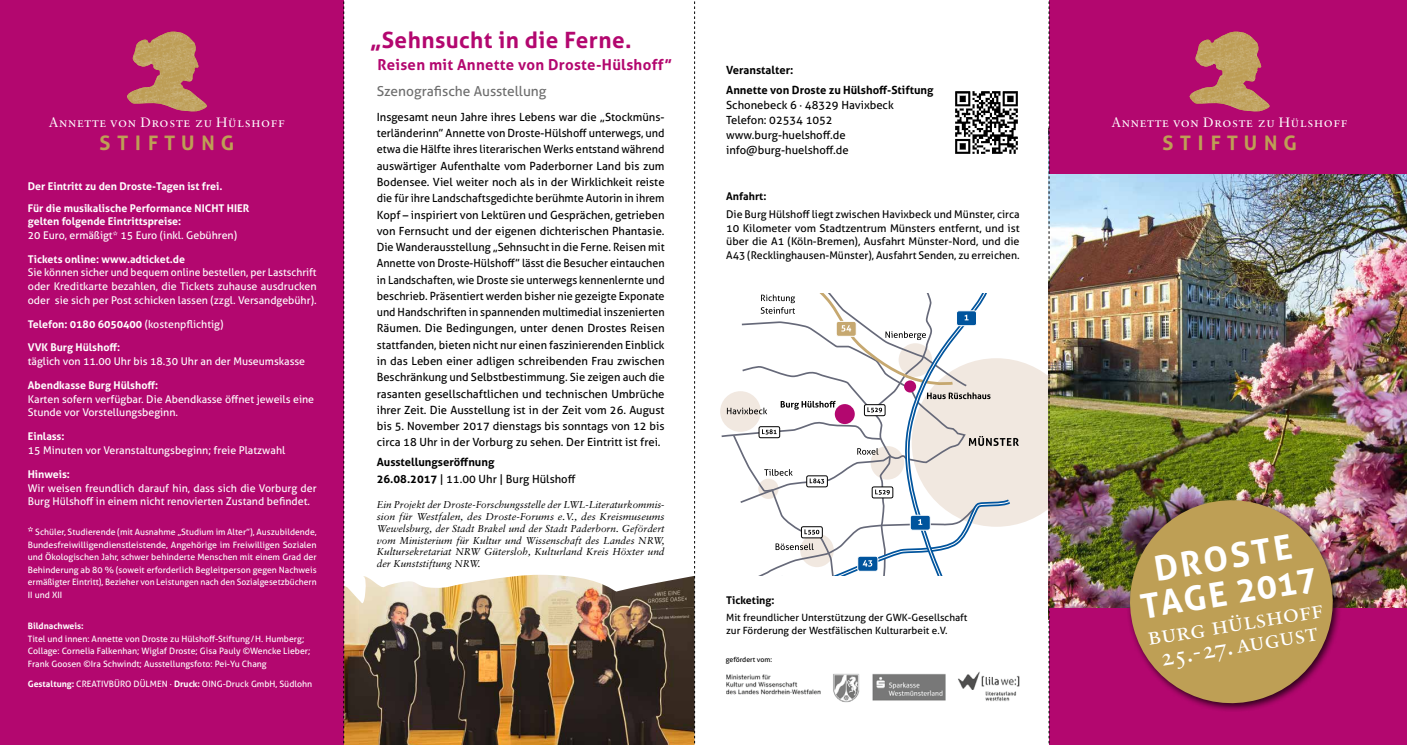
<style>
.page{position:relative;width:1407px;height:745px;background:#fff}
.page>*{position:absolute;margin:0;border:0;box-sizing:border-box;transform-origin:0 0}
.t1{font:700 34.12px/35px "Aller";color:#fff;text-align:center}
.t2{font:24.88px/22.1px "Sabon Roman SC";color:#fff;text-align:center}
.t3{font:700 22.5px "Aller";letter-spacing:.02em;color:#b3076f}
.t4{font:700 20px "Aller";letter-spacing:.32em;color:#be9f55}
.t5{font:700 15px "Aller";letter-spacing:.02em;color:#b3076f}
.t6{font:13.75px "Aller";color:#6e6e6e}
.t7{font:13.5px "Sabon Roman SC";letter-spacing:.05em;color:#fff}
.t8{font:11.25px/16.2px "Aller";color:#000}
.t9{font:700 11.25px/20px "Aller";color:#000}
.t10{font:10.62px/13.8px "Aller";color:#fff}
.t11{font:700 10.62px/22.5px "Aller";color:#fff}
.t12{font:10.62px/13.8px "Aller";color:#000;text-align:justify}
.t13{font:700 10.62px "Aller";color:#000}
.t14{font:italic 10px/11.9px "Sabon";color:#000;text-align:justify}
.t15{font:10px/12.5px "Aller";color:#000}
.t16{font:8.75px/12.5px "Aller";color:#fff;text-align:justify}
.t17{font:700 8.75px "Aller";color:#fff}
.t18{font:7px "Aller";letter-spacing:-.005em;color:#000}
.s1{font-weight:400}
.s2{font-weight:700;font-size:11.25px}
.s3{font-weight:700}
</style>
<div class="page">
<div style="left:911px;top:358px;width:170px;height:168px;background:#f1e8e0;border-radius:50%"></div>
<svg style="left:720px;top:293px;width:299px;height:282px"></svg>
<img style="left:955px;top:91px;width:63px;height:63px">
<img style="left:344px;top:573px;width:350px;height:171px">
<img style="left:1048px;top:129px;width:359px;height:490px">
<div style="left:0;top:0;width:344px;height:744px;background:#b3076f"></div>
<img style="left:127px;top:32px;width:80px;height:80px">
<div style="left:1049px;top:608px;width:358px;height:136px;background:#b3076f"></div>
<div style="left:1049px;top:0;width:358px;height:173px;background:#b3076f"></div>
<img style="left:1119px;top:488px;width:225px;height:223px">
<img style="left:1189px;top:32px;width:81px;height:80px">
<img style="left:726px;top:673px;width:134px;height:30px">
<img style="left:958px;top:671px;width:62px;height:30px">
<img style="left:872px;top:673px;width:74px;height:28px">
<svg style="left:343px;top:1px;width:1px;height:743px"></svg>
<svg style="left:694px;top:1px;width:1px;height:743px"></svg>
<svg style="left:1049px;top:1px;width:1px;height:743px"></svg>
<p class="t7" style="left:49px;top:114px;width:238px">Annette von Droste zu Hülshoff</p>
<h3 class="t4" style="left:100px;top:131px;width:136px">STIFTUNG</h3>
<p class="t11" style="left:28px;top:175px;width:223px">Der Eintritt zu den Droste-Tagen ist frei.<br>Für die musikalische Performance NICHT HIER</p>
<p class="t11" style="left:28px;top:210px;width:155px">gelten folgende Eintrittspreise:</p>
<p class="t10" style="left:28px;top:228px;width:211px">20 Euro, ermäßigt* 15 Euro (inkl. Gebühren)</p>
<p class="t11" style="left:28px;top:247px;width:159px">Tickets online: www.adticket.de</p>
<p class="t10" style="left:28px;top:265px;width:290px;text-align:justify">Sie können sicher und bequem online bestellen, per Lastschrift oder Kreditkarte bezahlen, die Tickets zuhause ausdrucken oder sie sich per Post schicken lassen (zzgl. Versandgebühr).</p>
<p class="t11" style="left:28px;top:312px;width:197px">Telefon: 0180 6050400 <span class="s1">(kostenpflichtig)</span></p>
<p class="t11" style="left:28px;top:336px;width:94px">VVK Burg Hülshoff:</p>
<p class="t10" style="left:28px;top:354px;width:279px">täglich von 11.00 Uhr bis 18.30 Uhr an der Museumskasse</p>
<p class="t11" style="left:28px;top:373px;width:132px">Abendkasse Burg Hülshoff:</p>
<p class="t10" style="left:28px;top:392px;width:288px">Karten sofern verfügbar. Die Abendkasse öffnet jeweils eine<br>Stunde vor Vorstellungsbeginn.</p>
<p class="t11" style="left:28px;top:425px;width:38px">Einlass:</p>
<p class="t10" style="left:28px;top:443px;width:259px">15 Minuten vor Veranstaltungsbeginn; freie Platzwahl</p>
<p class="t11" style="left:28px;top:462px;width:44px">Hinweis:</p>
<p class="t10" style="left:28px;top:480px;width:290px">Wir weisen freundlich darauf hin, dass sich die Vorburg der<br>Burg Hülshoff in einem nicht renovierten Zustand befindet.</p>
<p class="t16" style="left:28px;top:525px;width:290px"><span class="s2">*</span> Schüler, Studierende (mit Ausnahme „Studium im Alter”), Auszubildende, Bundesfreiwilligendienstleistende, Angehörige im Freiwilligen Sozialen und Ökologischen Jahr, schwer behinderte Menschen mit einem Grad der Behinderung ab 80 % (soweit erforderlich Begleitperson gegen Nachweis ermäßigter Eintritt), Bezieher von Leistungen nach den Sozialgesetzbüchern II und XII</p>
<p class="t17" style="left:28px;top:620px;width:57px">Bildnachweis:</p>
<p class="t16" style="left:28px;top:632px;width:284px;text-align:left">Titel und innen: Annette von Droste zu Hülshoff-Stiftung/H. Humberg;<br>Collage: Cornelia Falkenhan; Wiglaf Droste; Gisa Pauly ©Wencke Lieber;<br>Frank Goosen ©Ira Schwindt; Ausstellungsfoto: Pei-Yu Chang</p>
<p class="t16" style="left:28px;top:677px;width:286px"><span class="s3">Gestaltung:</span> CREATIVBÜRO DÜLMEN · <span class="s3">Druck:</span> OING-Druck GmbH, Südlohn</p>
<h3 class="t3" style="left:370px;top:26px;width:263px">„Sehnsucht in die Ferne.</h3>
<h3 class="t5" style="left:377px;top:56px;width:296px">Reisen mit Annette von Droste-Hülshoff”</h3>
<p class="t6" style="left:377px;top:83px;width:171px">Szenografische Ausstellung</p>
<p class="t8" style="left:377px;top:109px;width:289px;text-align:justify">Insgesamt neun Jahre ihres Lebens war die „Stockmüns&shy;terländerinn” Annette von Droste-Hülshoff unterwegs, und etwa die Hälfte ihres literarischen Werks entstand während auswärtiger Aufenthalte vom Paderborner Land bis zum Bodensee. Viel weiter noch als in der Wirklichkeit reiste die für ihre Landschaftsgedichte berühmte Autorin in ihrem Kopf – inspiriert von Lektüren und Gesprächen, getrieben von Fernsucht und der eigenen dichterischen Phantasie.<br>Die Wanderausstellung „Sehnsucht in die Ferne. Reisen mit Annette von Droste-Hülshoff” lässt die Besucher eintauchen in Landschaften, wie Droste sie unterwegs kennenlernte und beschrieb. Präsentiert werden bisher nie gezeigte Exponate und Handschriften in spannenden multimedial inszenierten Räumen. Die Bedingungen, unter denen Drostes Reisen stattfanden, bieten nicht nur einen faszinierenden Einblick in das Leben einer adligen schreibenden Frau zwischen Beschränkung und Selbstbestimmung. Sie zeigen auch die rasanten gesellschaftlichen und technischen Umbrüche ihrer Zeit. Die Ausstellung ist in der Zeit vom 26. August bis 5. November 2017 dienstags bis sonntags von 12 bis circa 18 Uhr in der Vorburg zu sehen. Der Eintritt ist frei.</p>
<p class="t9" style="left:377px;top:454px;width:200px;line-height:16.2px">Ausstellungseröffnung<br>26.08.2017 <span class="s1">| 11.00 Uhr | Burg Hülshoff</span></p>
<p class="t14" style="left:377px;top:498px;width:289px">Ein Projekt der Droste-Forschungsstelle der LWL-Literaturkommis&shy;sion für Westfalen, des Droste-Forums e.V., des Kreismuseums Wewelsburg, der Stadt Brakel und der Stadt Paderborn. Gefördert vom Ministerium für Kultur und Wissenschaft des Landes NRW, Kultursekretariat NRW Gütersloh, Kulturland Kreis Höxter und der Kunststiftung NRW.</p>
<p class="t9" style="left:726px;top:60px;width:209px">Veranstalter:<br>Annette von Droste zu Hülshoff-Stiftung</p>
<p class="t8" style="left:726px;top:98px;width:169px;line-height:15px">Schonebeck 6 · 48329 Havixbeck<br>Telefon: 02534 1052 www.burg-huelshoff.de info@burg-huelshoff.de</p>
<p class="t13" style="left:726px;top:190px;width:42px">Anfahrt:</p>
<p class="t12" style="left:726px;top:207px;width:295px">Die Burg Hülshoff liegt zwischen Havixbeck und Münster, circa 10 Kilometer vom Stadtzentrum Münsters entfernt, und ist über die A1 (Köln-Bremen), Ausfahrt Münster-Nord, und die A43 (Recklinghausen-Münster), Ausfahrt Senden, zu erreichen.</p>
<p class="t13" style="left:726px;top:593px;width:50px">Ticketing:</p>
<p class="t15" style="left:726px;top:611px;width:243px">Mit freundlicher Unterstützung der GWK-Gesellschaft zur Förderung der Westfälischen Kulturarbeit e.V.</p>
<p class="t18" style="left:726px;top:654px;width:48px">gefördert vom:</p>
<p class="t7" style="left:1111px;top:114px;width:238px">Annette von Droste zu Hülshoff</p>
<h3 class="t4" style="left:1162px;top:131px;width:136px">STIFTUNG</h3>
<h1 class="t1" style="left:1132px;top:553px;width:179px;rotate:-9deg">DROSTE<br>TAGE 2017</h1>
<h2 class="t2" style="left:1145px;top:625px;width:179px;rotate:-9deg">burg hülshoff<br>25.-27.august</h2>
</div>
